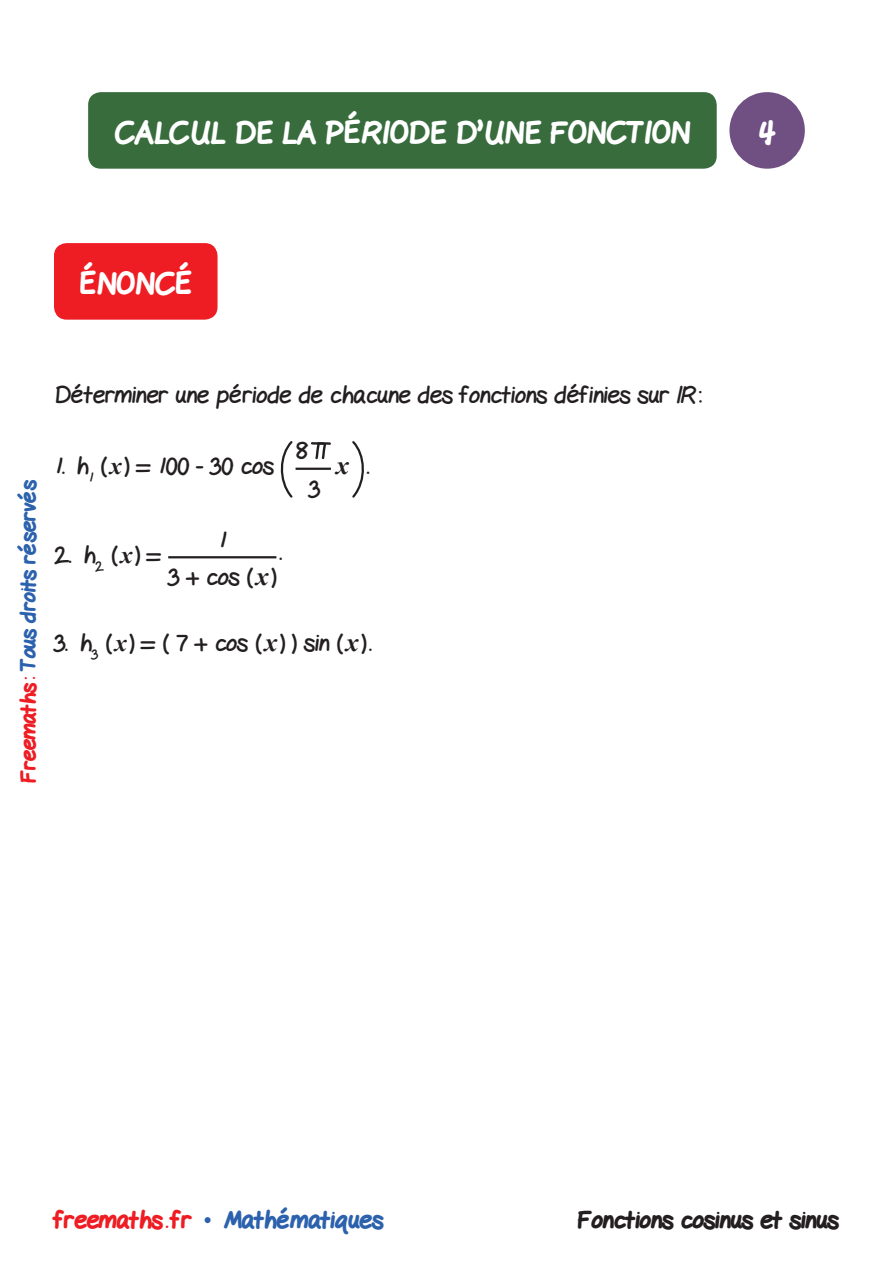
<style>
.page{position:relative;width:893px;height:1263px;background:#fff}
.page>*{position:absolute;margin:0;border:0;box-sizing:border-box;transform-origin:0 0}
.t1{font:800 30px "Gel Pen";color:#fff}
.t2{font:800 30px "Gel Pen";color:#fff}
.Texte-Enoncé{font:italic 700 25.5px "Times New Roman";color:#231f20}
.Texte-Enoncé-2{font:24px/37.5px "Gel Pen";color:#231f20;text-align:center}
.t3{font:800 24px "Gel Pen";color:#2c62ad}
.t4{font:800 24px "Gel Pen";color:#231f20}
.t5{font:800 21px "Gel Pen";letter-spacing:-.01em;color:#2c62ad}
.s1{color:#ee1d23}
.s2{font-family:"Times New Roman";font-weight:700;font-style:italic}
.s3{font-family:"Times New Roman";font-weight:700;font-style:italic;font-size:25.5px}
.s4{font-family:"Gel Pen";font-weight:400;font-style:normal;font-size:24px}
.s5{font-family:"Times New Roman";font-weight:400}
</style>
<div class="page">
<div style="left:54px;top:243px;width:164px;height:77px;background:#ee1d23;border-radius:13px"></div>
<div style="left:88px;top:92px;width:629px;height:77px;background:#386c3d;border-radius:13px"></div>
<div style="left:729px;top:92px;width:76px;height:77px;background:#704f83;border-radius:50%"></div>
<svg style="left:280px;top:441px;width:13px;height:57px"></svg>
<hr style="left:296px;top:468px;width:35px;height:2px;background:#231f20">
<svg style="left:311px;top:442px;width:20px;height:17px"></svg>
<svg style="left:352px;top:441px;width:12px;height:57px"></svg>
<hr style="left:168px;top:556px;width:108px;height:2px;background:#231f20">
<p class="t1" style="left:115px;top:108px;width:577px">CALCUL DE LA PÉRIODE D’UNE FONCTION</p>
<p class="t2" style="left:757px;top:107px;width:20px">4</p>
<p class="t1" style="left:80px;top:259px;width:114px">ÉNONCÉ</p>
<p class="t5" style="left:11px;top:783px;width:305px;rotate:-90deg"><span class="s1">Freemaths:</span> Tous droits réservés</p>
<p class="Texte-Enoncé-2" style="left:54px;top:373px;width:649px">Déterminer une période de chacune des fonctions définies sur ¨:</p>
<p class="Texte-Enoncé-2" style="left:54px;top:445px;width:221px">1. h<sub>1</sub> (<span class="s2">x</span>) = 100 - 30 cos</p>
<p class="Texte-Enoncé-2" style="left:168px;top:518px;width:110px">1<br>3 + cos (<span class="s3">x</span>)</p>
<p class="Texte-Enoncé-2" style="left:54px;top:533px;width:109px">2. h<sub>2</sub> (<span class="s2">x</span>) =</p>
<p class="Texte-Enoncé-2" style="left:279px;top:530px;width:4px">.</p>
<p class="Texte-Enoncé-2" style="left:296px;top:430px;width:14px">8</p>
<p class="Texte-Enoncé-2" style="left:309px;top:467px;width:13px">3</p>
<p class="Texte-Enoncé" style="left:336px;top:448px;width:35px">x <span class="s4">.</span></p>
<p class="Texte-Enoncé-2" style="left:54px;top:622px;width:319px">3. h<sub>3</sub> (<span class="s2">x</span>) = ( 7 + cos (<span class="s3">x</span>) ) sin (<span class="s3">x</span>).</p>
<p class="t3" style="left:54px;top:1200px;width:331px"><span class="s1">freemaths . fr</span> <span class="s5">•</span> Mathématiques</p>
<p class="t4" style="left:577px;top:1200px;width:263px">Fonctions cosinus et sinus</p>
</div>
